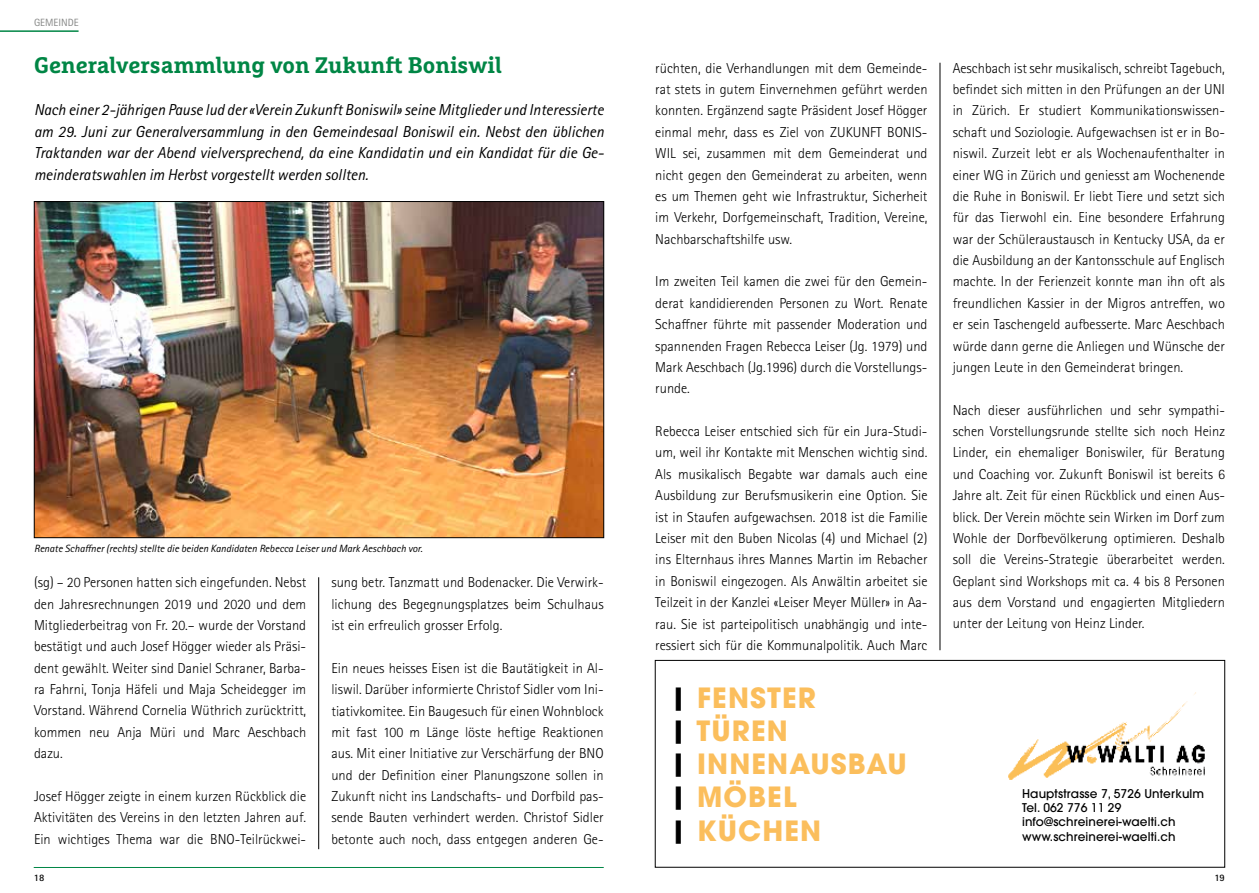
<style>
.page{position:relative;width:1259px;height:893px;background:#fff}
.page>*{position:absolute;margin:0;border:0;box-sizing:border-box;transform-origin:0 0}
.t1{font:700 27.75px/33.3px "Avant Garde";letter-spacing:.04em;color:#fbbe5c}
.t2{font:700 22.5px "Marselis Slab Pro";color:#008645}
.t3{font:italic 15.9px/21.3px "Rotis Sans Serif Std";color:#000;text-align:justify}
.t4{font:300 14.4px/21.3px "Rotis Sans Serif Std";color:#000;text-align:justify}
.t5{font:500 12px/14.2px "Avant Garde";letter-spacing:.01em;color:#000}
.t6{font:italic 10.5px "Rotis Sans Serif Std";color:#000}
.t7{font:10.5px "Rotis Sans Serif Std";color:#868786}
.t8{font:700 9.9px "Rotis Sans Serif Std";color:#000}
.s1{color:#000}
</style>
<div class="page">
<hr style="left:0;top:30px;width:79px;height:2px;background:#008645">
<hr style="left:34px;top:867px;width:570px;height:1px;background:#008645">
<svg style="left:1008px;top:692px;width:197px;height:88px"></svg>
<div style="left:655px;top:660px;width:570px;height:207px;border:1px solid #000"></div>
<img style="left:36px;top:203px;width:566px;height:333px">
<hr style="left:318px;top:577px;width:1px;height:272px;background:#000">
<hr style="left:939px;top:63px;width:1px;height:587px;background:#000">
<p class="t7" style="left:34px;top:16px;width:46px">GEMEINDE</p>
<h2 class="t2" style="left:34px;top:51px;width:469px">Generalversammlung von Zukunft Boniswil</h2>
<p class="t3" style="left:34px;top:99px;width:571px">Nach einer 2-jährigen Pause lud der «Verein Zukunft Boniswil» seine Mitglieder und Interessierte am 29. Juni zur Generalversammlung in den Gemeindesaal Boniswil ein. Nebst den üblichen Traktanden war der Abend vielversprechend, da eine Kandidatin und ein Kandidat für die Ge&shy;meinderatswahlen im Herbst vorgestellt werden sollten.</p>
<p class="t6" style="left:34px;top:542px;width:390px">Renate Schaffner (rechts) stellte die beiden Kandidaten Rebecca Leiser und Mark Aeschbach vor.</p>
<p class="t4" style="left:34px;top:572px;width:274px">(sg) – 20 Personen hatten sich eingefunden. Nebst den Jahresrechnungen 2019 und 2020 und dem Mitgliederbeitrag von Fr. 20.– wurde der Vorstand bestätigt und auch Josef Högger wieder als Präsi&shy;dent gewählt. Weiter sind Daniel Schraner, Barba&shy;ra Fahrni, Tonja Häfeli und Maja Scheidegger im Vorstand. Während Cornelia Wüthrich zurücktritt, kommen neu Anja Müri und Marc Aeschbach dazu.</p>
<p class="t4" style="left:34px;top:786px;width:274px">Josef Högger zeigte in einem kurzen Rückblick die Aktivitäten des Vereins in den letzten Jahren auf.<br>Ein wichtiges Thema war die BNO-Teilrückwei-</p>
<p class="t4" style="left:331px;top:572px;width:274px">sung betr. Tanzmatt und Bodenacker. Die Verwirk&shy;lichung des Begegnungsplatzes beim Schulhaus ist ein erfreulich grosser Erfolg.</p>
<p class="t4" style="left:331px;top:657px;width:274px">Ein neues heisses Eisen ist die Bautätigkeit in Al&shy;liswil. Darüber informierte Christof Sidler vom Ini&shy;tiativkomitee. Ein Baugesuch für einen Wohnblock mit fast 100 m Länge löste heftige Reaktionen aus. Mit einer Initiative zur Verschärfung der BNO und der Definition einer Planungszone sollen in Zukunft nicht ins Landschafts- und Dorfbild pas&shy;sende Bauten verhindert werden. Christof Sidler betonte auch noch, dass entgegen anderen Ge-</p>
<p class="t4" style="left:655px;top:57px;width:274px">rüchten, die Verhandlungen mit dem Gemeinde&shy;rat stets in gutem Einvernehmen geführt werden konnten. Ergänzend sagte Präsident Josef Högger einmal mehr, dass es Ziel von ZUKUNFT BONIS-WIL sei, zusammen mit dem Gemeinderat und nicht gegen den Gemeinderat zu arbeiten, wenn es um Themen geht wie Infrastruktur, Sicherheit im Verkehr, Dorfgemeinschaft, Tradition, Vereine, Nachbarschaftshilfe usw.</p>
<p class="t4" style="left:655px;top:271px;width:274px">Im zweiten Teil kamen die zwei für den Gemein&shy;derat kandidierenden Personen zu Wort. Renate Schaffner führte mit passender Moderation und spannenden Fragen Rebecca Leiser (Jg. 1979) und Mark Aeschbach (Jg.1996) durch die Vorstellungs&shy;runde.</p>
<p class="t4" style="left:655px;top:421px;width:274px">Rebecca Leiser entschied sich für ein Jura-Studi&shy;um, weil ihr Kontakte mit Menschen wichtig sind.<br>Als musikalisch Begabte war damals auch eine Ausbildung zur Berufsmusikerin eine Option. Sie ist in Staufen aufgewachsen. 2018 ist die Familie Leiser mit den Buben Nicolas (4) und Michael (2) ins Elternhaus ihres Mannes Martin im Rebacher in Boniswil eingezogen. Als Anwältin arbeitet sie Teilzeit in der Kanzlei «Leiser Meyer Müller» in Aa&shy;rau. Sie ist parteipolitisch unabhängig und inte&shy;ressiert sich für die Kommunalpolitik. Auch Marc</p>
<h1 class="t1" style="left:671px;top:681px;width:237px"><span class="s1">|</span> FENSTER<br><span class="s1">|</span> TÜREN<br><span class="s1">|</span> INNENAUSBAU <span class="s1">|</span> MÖBEL<br><span class="s1">|</span> KÜCHEN</h1>
<p class="t4" style="left:952px;top:57px;width:274px">Aeschbach ist sehr musikalisch, schreibt Tagebuch, befindet sich mitten in den Prüfungen an der UNI in Zürich. Er studiert Kommunikationswissen&shy;schaft und Soziologie. Aufgewachsen ist er in Bo&shy;niswil. Zurzeit lebt er als Wochenaufenthalter in einer WG in Zürich und geniesst am Wochenende die Ruhe in Boniswil. Er liebt Tiere und setzt sich für das Tierwohl ein. Eine besondere Erfahrung war der Schüleraustausch in Kentucky USA, da er die Ausbildung an der Kantonsschule auf Englisch machte. In der Ferienzeit konnte man ihn oft als freundlichen Kassier in der Migros antreffen, wo er sein Taschengeld aufbesserte. Marc Aeschbach würde dann gerne die Anliegen und Wünsche der jungen Leute in den Gemeinderat bringen.</p>
<p class="t4" style="left:952px;top:399px;width:274px">Nach dieser ausführlichen und sehr sympathi&shy;schen Vorstellungsrunde stellte sich noch Heinz Linder, ein ehemaliger Boniswiler, für Beratung und Coaching vor. Zukunft Boniswil ist bereits 6<br>Jahre alt. Zeit für einen Rückblick und einen Aus&shy;blick. Der Verein möchte sein Wirken im Dorf zum Wohle der Dorfbevölkerung optimieren. Deshalb soll die Vereins-Strategie überarbeitet werden.<br>Geplant sind Workshops mit ca. 4 bis 8 Personen aus dem Vorstand und engagierten Mitgliedern unter der Leitung von Heinz Linder.</p>
<p class="t5" style="left:1022px;top:786px;width:184px">Hauptstrasse 7, 5726 Unterkulm<br>Tel. 062 776 11 29 info@schreinerei-waelti.ch www.schreinerei-waelti.ch</p>
<p class="t8" style="left:34px;top:871px;width:12px">18</p>
<p class="t8" style="left:1214px;top:871px;width:12px">19</p>
</div>
